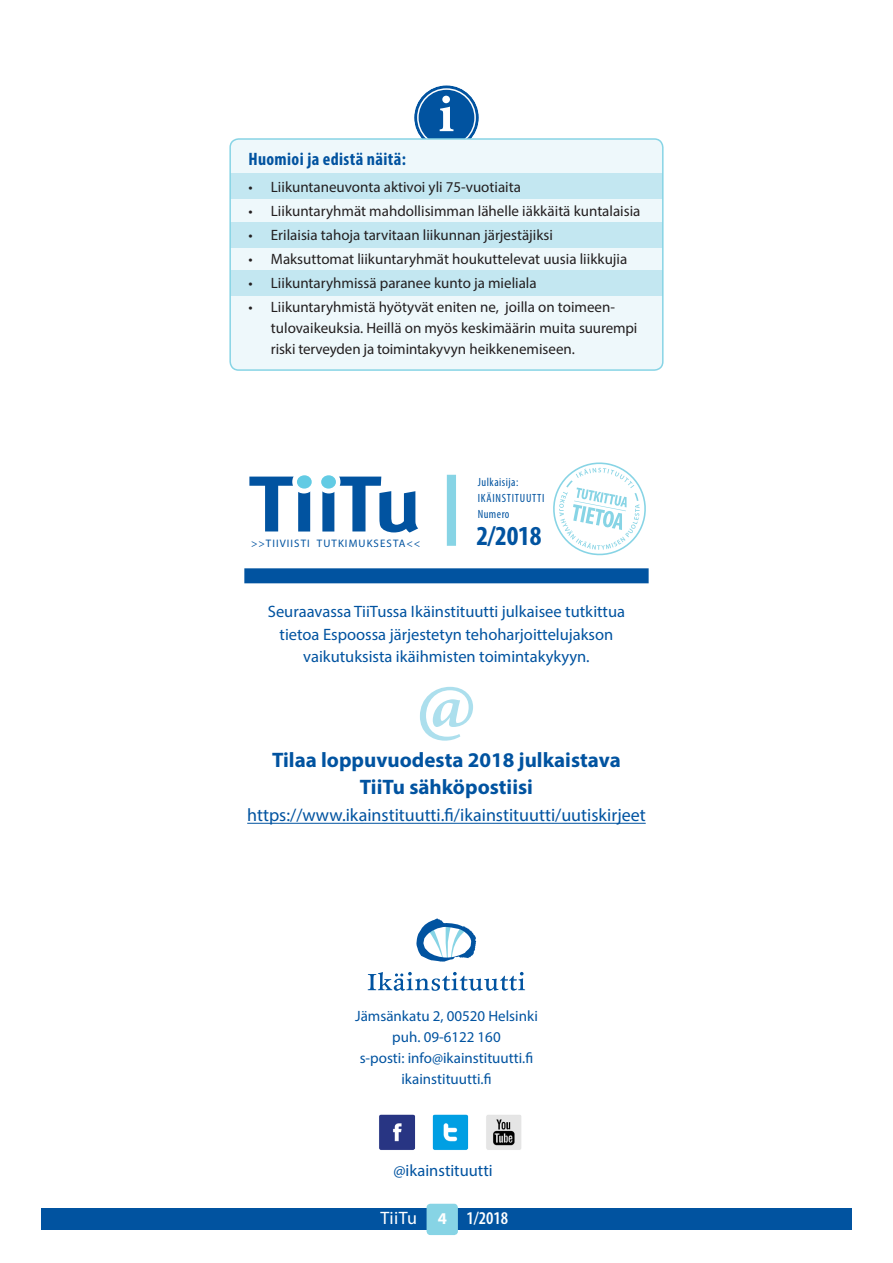
<style>
.page{position:relative;width:893px;height:1263px;background:#fff}
.page>*{position:absolute;margin:0;border:0;box-sizing:border-box;transform-origin:0 0}
.t1{font:700 condensed 27.6px "Myriad Pro";color:#0153a0}
.t2{font:700 21px/27px "Myriad Pro";color:#0153a0;text-align:center}
.t3{font:18px "Myriad Pro";color:#0153a0}
.t4{font:700 condensed 18px "Myriad Pro";letter-spacing:.02em;color:#0153a0}
.t5{font:600 condensed 18px "Myriad Pro";color:#fff}
.t6{font:16.5px/22.5px "Myriad Pro";color:#0153a0;text-align:center}
.t7{font:15px/21px "Myriad Pro";color:#231f20}
.t8{font:15px/21px "Myriad Pro";color:#0153a0;text-align:center}
.t9{font:condensed 12px/15.9px "Myriad Pro";letter-spacing:.06em;color:#0153a0}
.t10{font:10.95px "Myriad Pro";letter-spacing:.1em;color:#0153a0}
.s1{font-weight:400;font-stretch:normal}
.s2{font-weight:700;font-stretch:normal;font-size:16.5px}
</style>
<div class="page">
<div style="left:41px;top:1209px;width:811px;height:21px;background:#0153a0"></div>
<div style="left:427px;top:1204px;width:31px;height:31px;background:#87d4e5;border-radius:4px"></div>
<svg style="left:416px;top:918px;width:60px;height:43px"></svg>
<svg style="left:368px;top:972px;width:157px;height:19px"></svg>
<div style="left:414px;top:85px;width:65px;height:65px;background:#0153a0;border-radius:50%"></div>
<div style="left:410px;top:81px;width:73px;height:74px;border:4px solid #fff;border-radius:50%"></div>
<div style="left:417px;top:88px;width:59px;height:59px;border:2px solid #fff;border-radius:50%"></div>
<svg style="left:440px;top:96px;width:13px;height:35px"></svg>
<hr style="left:247px;top:823px;width:399px;height:1px;background:#0153a0">
<div style="left:244px;top:568px;width:405px;height:15px;background:#0153a0"></div>
<svg style="left:420px;top:687px;width:53px;height:54px"></svg>
<div style="left:447px;top:475px;width:9px;height:71px;background:#87d4e5"></div>
<svg style="left:249px;top:475px;width:169px;height:57px"></svg>
<svg style="left:553px;top:462px;width:93px;height:94px"></svg>
<div style="left:230px;top:139px;width:433px;height:231px;background:#eef8fb;border-radius:9px"></div>
<div style="left:230px;top:173px;width:433px;height:25px;background:#c3e7f1"></div>
<div style="left:230px;top:223px;width:433px;height:25px;background:#c3e7f1"></div>
<div style="left:230px;top:270px;width:433px;height:26px;background:#c3e7f1"></div>
<div style="left:229px;top:138px;width:435px;height:233px;border:2px solid #87d4e5;border-radius:9px"></div>
<img style="left:379px;top:1114px;width:37px;height:36px">
<img style="left:432px;top:1114px;width:37px;height:36px">
<img style="left:486px;top:1115px;width:35px;height:35px">
<p class="t4" style="left:248px;top:148px;width:159px">Huomioi ja edistä näitä:</p>
<p class="t7" style="left:248px;top:176px;width:274px">• Liikuntaneuvonta aktivoi yli 75-vuotiaita</p>
<p class="t7" style="left:248px;top:200px;width:394px">• Liikuntaryhmät mahdollisimman lähelle iäkkäitä kuntalaisia</p>
<p class="t7" style="left:248px;top:224px;width:306px">• Erilaisia tahoja tarvitaan liikunnan järjestäjiksi</p>
<p class="t7" style="left:248px;top:248px;width:380px">• Maksuttomat liikuntaryhmät houkuttelevat uusia liikkujia</p>
<p class="t7" style="left:248px;top:272px;width:290px">• Liikuntaryhmissä paranee kunto ja mieliala</p>
<p class="t7" style="left:271px;top:296px;width:368px;text-indent:-22px">• Liikuntaryhmistä hyötyvät eniten ne, joilla on toimeen&shy;tulovaikeuksia. Heillä on myös keskimäärin muita suurempi riski terveyden ja toimintakyvyn heikkenemiseen.</p>
<p class="t10" style="left:251px;top:537px;width:171px">&gt;&gt;Tiiviisti Tutkimuksesta&lt;&lt;</p>
<p class="t9" style="left:478px;top:474px;width:67px">Julkaisija:<br>Ikäinstituutti<br>Numero</p>
<h1 class="t1" style="left:476px;top:519px;width:67px">2/2018</h1>
<p class="t6" style="left:268px;top:600px;width:359px">Seuraavassa TiiTussa Ikäinstituutti julkaisee tutkittua tietoa Espoossa järjestetyn tehoharjoittelujakson vaikutuksista ikäihmisten toimintakykyyn.</p>
<h2 class="t2" style="left:272px;top:746px;width:350px">Tilaa loppuvuodesta 2018 julkaistava<br>TiiTu sähköpostiisi</h2>
<p class="t3" style="left:247px;top:804px;width:400px">https://www.ikainstituutti.fi/ikainstituutti/uutiskirjeet</p>
<p class="t8" style="left:355px;top:1005px;width:184px">Jämsänkatu 2, 00520 Helsinki puh. 09-6122 160<br>s-posti: info@ikainstituutti.fi ikainstituutti.fi</p>
<p class="t6" style="left:393px;top:1159px;width:101px">@ikainstituutti</p>
<p class="t5" style="left:381px;top:1208px;width:129px"><span class="s1">TiiTu</span> <span class="s2">4</span> 1/2018</p>
</div>
